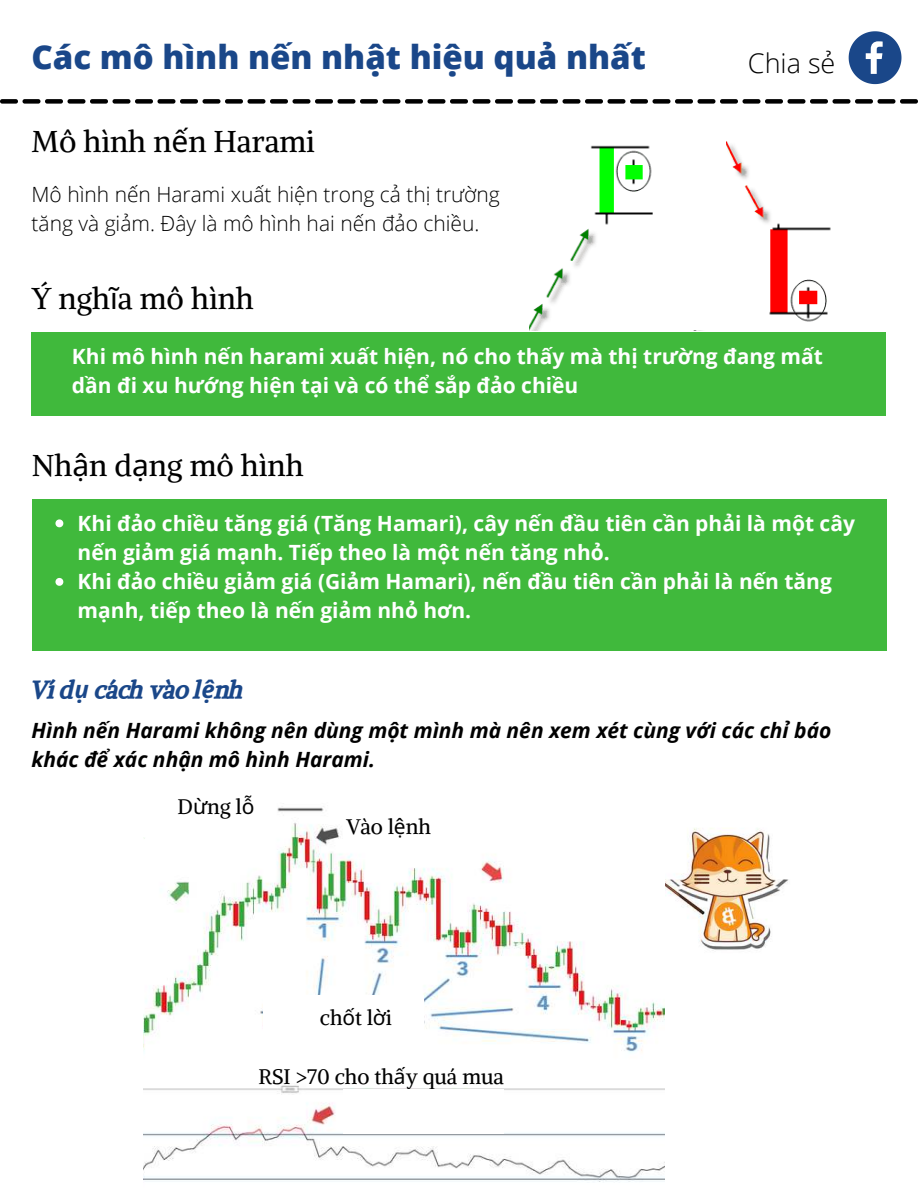
<style>
.page{position:relative;width:918px;height:1188px;background:#fff}
.page>*{position:absolute;margin:0;border:0;box-sizing:border-box;transform-origin:0 0}
.t1{font:800 33px "Open Sans";color:#1a4789}
.t2{font:30px "Alike";color:#000}
.t3{font:300 27px "Open Sans";color:#000}
.t4{font:24px "CA Generated";color:#1a4789}
.t5{font:700 21px/29.2px "Open Sans";color:#fff}
.t6{font:italic 700 21px/29.2px "Open Sans";color:#000}
.t7{font:300 21px/29.2px "Open Sans";color:#000}
.t8{font:21px "Alike";color:#000}
.s1{font-family:"Noto Sans"}
.s2{font-family:"Noto Sans";font-weight:700;font-style:italic}
</style>
<div class="page">
<svg style="left:0;top:99px;width:918px;height:5px"></svg>
<svg style="left:849px;top:31px;width:52px;height:53px"></svg>
<div style="left:32px;top:333px;width:854px;height:83px;background:#40b93c"></div>
<div style="left:32px;top:499px;width:854px;height:152px;background:#40b93c"></div>
<img style="left:530px;top:141px;width:301px;height:189px">
<img style="left:665px;top:828px;width:124px;height:123px">
<img style="left:144px;top:806px;width:520px;height:376px">
<div style="left:263px;top:996px;width:161px;height:44px;background:#fff"></div>
<div style="left:343px;top:1089px;width:160px;height:45px;background:#fff"></div>
<div style="left:344px;top:805px;width:160px;height:45px;background:#fff"></div>
<div style="left:104px;top:792px;width:160px;height:45px;background:#fff"></div>
<div style="left:654px;top:104px;width:72px;height:226px;background:#fff"></div>
<svg style="left:55px;top:519px;width:8px;height:8px"></svg>
<svg style="left:55px;top:578px;width:8px;height:8px"></svg>
<h1 class="t1" style="left:32px;top:32px;width:616px">Các mô hình nến nhật hiệu quả nhất</h1>
<p class="t3" style="left:748px;top:45px;width:89px">Chia sẻ</p>
<h2 class="t2" style="left:32px;top:122px;width:285px">Mô hình n<span class="s1">ế</span>n Harami</h2>
<p class="t7" style="left:32px;top:179px;width:470px">Mô hình nến Harami xuất hiện trong cả thị trường tăng và giảm. Đây là mô hình hai nến đảo chiều.</p>
<h2 class="t2" style="left:32px;top:279px;width:224px">Ý ngh<span class="s1">ĩ</span>a mô hình</h2>
<p class="t5" style="left:72px;top:341px;width:753px">Khi mô hình nến harami xuất hiện, nó cho thấy mà thị trường đang mất dần đi xu hướng hiện tại và có thể sắp đảo chiều</p>
<h2 class="t2" style="left:32px;top:446px;width:273px">Nh<span class="s1">ậ</span>n d<span class="s1">ạ</span>ng mô hình</h2>
<p class="t5" style="left:78px;top:508px;width:779px">Khi đảo chiều tăng giá (Tăng Hamari), cây nến đầu tiên cần phải là một cây nến giảm giá mạnh. Tiếp theo là một nến tăng nhỏ.<br>Khi đảo chiều giảm giá (Giảm Hamari), nến đầu tiên cần phải là nến tăng mạnh, tiếp theo là nến giảm nhỏ hơn.</p>
<p class="t4" style="left:32px;top:673px;width:214px">Ví d<span class="s2">ụ</span> cách vào l<span class="s2">ệ</span>nh</p>
<p class="t6" style="left:32px;top:715px;width:801px">Hình nến Harami không nên dùng một mình mà nên xem xét cùng với các chỉ báo khác để xác nhận mô hình Harami.</p>
<p class="t8" style="left:178px;top:794px;width:78px">D<span class="s1">ừ</span>ng l<span class="s1">ỗ</span></p>
<p class="t8" style="left:346px;top:813px;width:86px">Vào l<span class="s1">ệ</span>nh</p>
<p class="t8" style="left:320px;top:1004px;width:74px">ch<span class="s1">ố</span>t l<span class="s1">ờ</span>i</p>
<p class="t8" style="left:258px;top:1063px;width:247px">RSI &gt;70 cho th<span class="s1">ấ</span>y quá mua</p>
</div>
